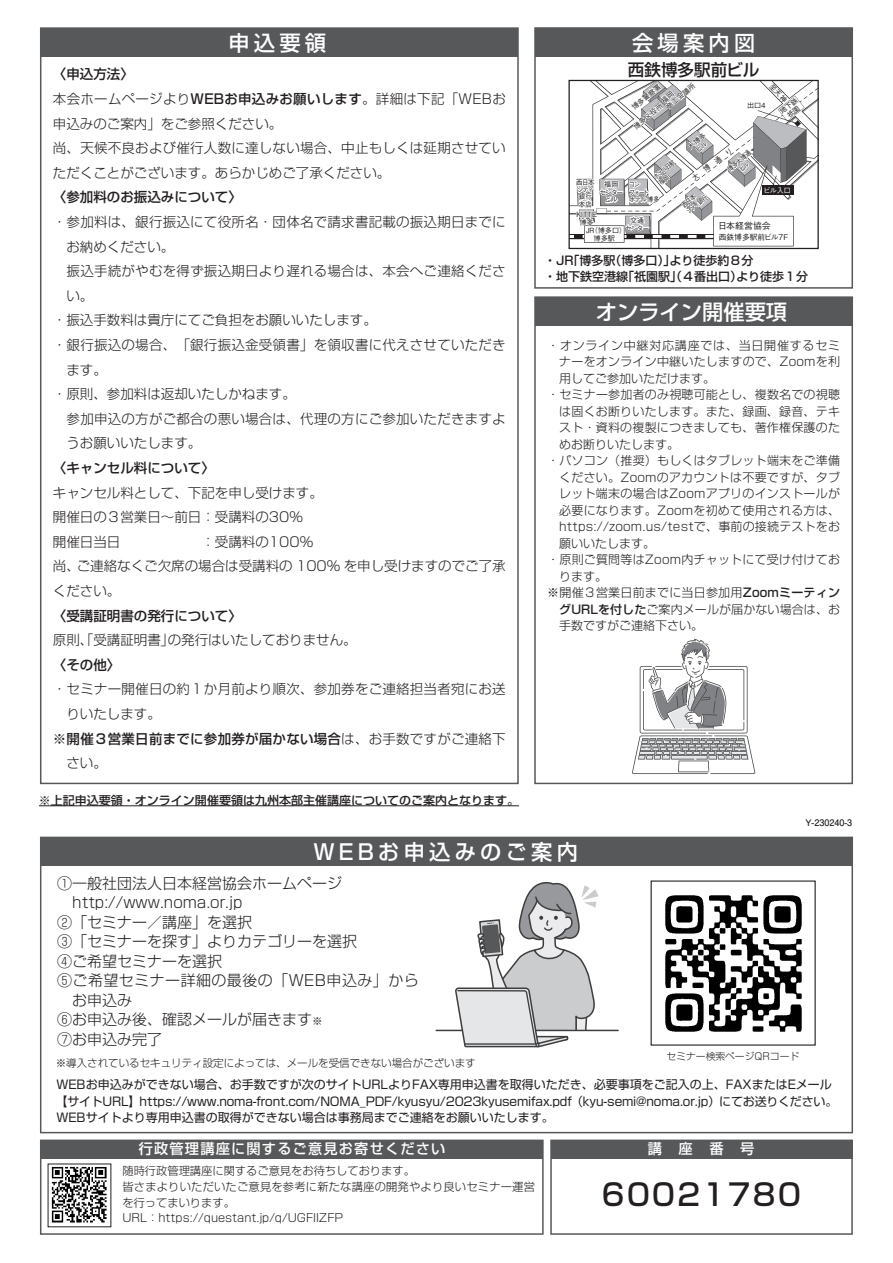
<style>
.page{position:relative;width:893px;height:1263px;background:#fff}
.page>*{position:absolute;margin:0;border:0;box-sizing:border-box;transform-origin:0 0}
.t1{font:500 30px "Shin Go Pro";letter-spacing:.08em;color:#231f20}
.t2{font:500 21.3px "Shin Go Pro";letter-spacing:.2em;color:#fff}
.t3{font:500 21.3px "Shin Go Pro";color:#fff}
.t4{font:500 16.5px "Shin Go Pro";color:#231f20}
.t5{font:300 15px "Shin Go Pro";color:#231f20}
.t6{font:300 15px "Shin Go Pro";letter-spacing:.03em;color:#231f20}
.t7{font:500 14.25px "Shin Go Pro";letter-spacing:.08em;color:#fff}
.t8{font:300 13.5px/24.6px "Shin Go Pro";letter-spacing:.015em;color:#231f20}
.t9{font:500 13.5px "Shin Go Pro";color:#231f20}
.t10{font:300 12px "Shin Go Pro";letter-spacing:.02em;color:#231f20}
.t11{font:12px/16.5px "Shin Go Pro";color:#231f20}
.t12{font:500 12px/15.8px "Shin Go Pro";color:#231f20}
.t13{font:300 12px "Shin Go Pro";color:#231f20}
.t14{font:300 12px "Shin Go Pro";letter-spacing:.065em;color:#231f20}
.t15{font:300 11.25px/15.8px "Shin Go Pro";color:#231f20}
.t16{font:300 10.5px "Shin Go Pro";color:#231f20}
.t17{font:300 9.75px "Shin Go Pro";color:#231f20}
.t18{font:700 9px "Futo Go B101 Pro";color:#231f20}
.t19{font:8.85px "Gothic BBB Pro Medium 90 msp RKSJ H";color:#231f20}
.t20{font:7.65px "Gothic BBB Pro Medium 90 msp RKSJ H";color:#231f20}
.t21{font:7.05px/7.6px "Gothic BBB Pro Medium 90 msp RKSJ H";letter-spacing:-.085em;color:#231f20;text-align:center}
.t22{font:7.05px/7.6px "Gothic BBB Pro Medium 90 msp RKSJ H";letter-spacing:-.085em;color:#231f20;scale:.8 1}
.t23{font:7.05px/7.6px "Gothic BBB Pro Medium 90 msp RKSJ H";letter-spacing:-.16em;color:#231f20;scale:.9 1}
.t24{font:7.05px/7.1px "Gothic BBB Pro Medium 90 msp RKSJ H";letter-spacing:-.085em;color:#231f20;scale:.9 1}
.t25{font:7.05px "Gothic BBB Pro Medium 90 msp RKSJ H";color:#fff}
.s1{font-weight:500}
.s2{font-weight:300}
.s3{font-size:10.5px}
</style>
<div class="page">
<div style="left:551px;top:1140px;width:301px;height:18px;background:#57585a"></div>
<div style="left:550px;top:1139px;width:303px;height:96px;border:2px solid #57585a"></div>
<div style="left:41px;top:837px;width:811px;height:29px;background:#57585a"></div>
<div style="left:40px;top:837px;width:813px;height:296px;border:2px solid #57585a"></div>
<img style="left:665px;top:895px;width:137px;height:137px">
<hr style="left:436px;top:1030px;width:182px;height:1px;background:#3e3e3f">
<svg style="left:454px;top:881px;width:145px;height:167px"></svg>
<div style="left:40px;top:1139px;width:504px;height:96px;border:2px solid #57585a"></div>
<div style="left:41px;top:1140px;width:502px;height:18px;background:#57585a"></div>
<img style="left:51px;top:1166px;width:56px;height:57px">
<div style="left:535px;top:28px;width:317px;height:28px;background:#57585a"></div>
<div style="left:534px;top:27px;width:319px;height:262px;border:2px solid #57585a"></div>
<div style="left:41px;top:28px;width:477px;height:29px;background:#57585a"></div>
<div style="left:40px;top:27px;width:479px;height:757px;border:2px solid #57585a"></div>
<div style="left:535px;top:297px;width:317px;height:29px;background:#57585a"></div>
<div style="left:534px;top:296px;width:319px;height:488px;border:2px solid #57585a"></div>
<hr style="left:39px;top:805px;width:480px;height:1px;background:#231f20">
<svg style="left:632px;top:639px;width:123px;height:135px"></svg>
<svg style="left:569px;top:80px;width:249px;height:168px"></svg>
<h2 class="t2" style="left:228px;top:25px;width:99px">申込要領</h2>
<h2 class="t2" style="left:632px;top:25px;width:125px">会場案内図</h2>
<p class="t8" style="left:53px;top:60px;width:454px"><span class="s1">〈申込方法〉<br></span>本会ホームページより<span class="s1">WEBお申込みお願いします</span>。詳細は下記「WEBお申込みのご案内」をご参照ください。<br>尚、天候不良および催行人数に達しない場合、中止もしくは延期させていただくことがございます。あらかじめご了承ください。</p>
<p class="t9" style="left:53px;top:186px;width:190px">〈参加料のお振込みについて〉</p>
<p class="t8" style="left:53px;top:208px;width:454px">・参加料は、銀行振込にて役所名・団体名で請求書記載の振込期日までに</p>
<p class="t8" style="left:66px;top:232px;width:109px">お納めください。</p>
<p class="t8" style="left:53px;top:257px;width:454px">　振込手続がやむを得ず振込期日より遅れる場合は、本会へご連絡くださ</p>
<p class="t8" style="left:66px;top:282px;width:28px">い。</p>
<p class="t8" style="left:53px;top:306px;width:325px">・振込手数料は貴庁にてご負担をお願いいたします。</p>
<p class="t8" style="left:53px;top:331px;width:454px">・銀行振込の場合、「銀行振込金受領書」を領収書に代えさせていただき</p>
<p class="t8" style="left:66px;top:355px;width:42px">ます。</p>
<p class="t8" style="left:53px;top:380px;width:244px">・原則、参加料は返却いたしかねます。</p>
<p class="t8" style="left:53px;top:405px;width:454px">　参加申込の方がご都合の悪い場合は、代理の方にご参加いただきますよ</p>
<p class="t8" style="left:66px;top:429px;width:136px">うお願いいたします。</p>
<p class="t9" style="left:53px;top:457px;width:163px">〈キャンセル料について〉</p>
<p class="t8" style="left:53px;top:478px;width:271px">キャンセル料として、下記を申し受けます。開催日の３営業日～前日：受講料の30%<br>開催日当日</p>
<p class="t8" style="left:53px;top:528px;width:454px;text-indent:108px">　　　：受講料の100%<br>尚、ご連絡なくご欠席の場合は受講料の 100% を申し受けますのでご了承ください。</p>
<p class="t9" style="left:53px;top:604px;width:190px">〈受講証明書の発行について〉</p>
<p class="t8" style="left:53px;top:626px;width:305px">原則、「受講証明書」の発行はいたしておりません。</p>
<p class="t9" style="left:53px;top:653px;width:69px">〈その他〉</p>
<p class="t8" style="left:53px;top:675px;width:454px">・セミナー開催日の約１か月前より順次、参加券をご連絡担当者宛にお送</p>
<p class="t8" style="left:66px;top:700px;width:96px">りいたします。</p>
<p class="t9" style="left:53px;top:727px;width:454px"><span class="s2">※</span>開催３営業日前までに参加券が届かない場合<span class="s2">は、お手数ですがご連絡下</span></p>
<p class="t8" style="left:66px;top:749px;width:42px">さい。</p>
<p class="t12" style="left:39px;top:791px;width:481px">※上記申込要領・オンライン開催要領は九州本部主催講座についてのご案内となります。</p>
<p class="t4" style="left:628px;top:56px;width:133px">西鉄博多駅前ビル</p>
<p class="t21" style="left:661px;top:101px;width:37px;line-height:5.4px;text-align:left;text-indent:-38px;rotate:-40deg">博多区役所福岡<br>商工会議所</p>
<p class="t22" style="left:651px;top:174px;width:34px;rotate:-40deg">ホテル日航福岡</p>
<p class="t21" style="left:630px;top:105px;width:37px;rotate:-40deg">博多警察署</p>
<p class="t21" style="left:778px;top:109px;width:23px;rotate:-39deg">地下鉄祇園</p>
<p class="t21" style="left:747px;top:101px;width:21px">出口４</p>
<p class="t21" style="left:686px;top:144px;width:23px;rotate:-40deg">大博多ビル</p>
<p class="t21" style="left:690px;top:175px;width:50px;rotate:-38deg">大　博　通　り</p>
<p class="t22" style="left:725px;top:166px;width:37px;text-align:center;rotate:-40deg">博多大博通ビル</p>
<p class="t24" style="left:576px;top:178px;width:22px">西日本シティ銀行本店</p>
<p class="t21" style="left:599px;top:180px;width:26px">福岡<br>センタービル</p>
<p class="t23" style="left:629px;top:180px;width:36px">コン<br>フォート<br>ホテル博多</p>
<p class="t25" style="left:764px;top:184px;width:29px">ビル入口</p>
<p class="t22" style="left:679px;top:203px;width:33px;rotate:-40deg">西日本<br>シティ銀行</p>
<p class="t21" style="left:576px;top:210px;width:22px">KITTE</p>
<p class="t21" style="left:579px;top:217px;width:16px">博多</p>
<p class="t21" style="left:586px;top:226px;width:42px">JR（博多口）</p>
<p class="t21" style="left:594px;top:233px;width:23px">博多駅</p>
<p class="t21" style="left:625px;top:215px;width:26px">交通<br>センター</p>
<p class="t19" style="left:718px;top:219px;width:54px">日本経営協会</p>
<p class="t20" style="left:719px;top:231px;width:71px">西鉄博多駅前ビル7F</p>
<p class="t12" style="left:544px;top:252px;width:265px">・JR「博多駅（博多口）」より徒歩約８分<br>・地下鉄空港線「祇園駅」（４番出口）より徒歩１分</p>
<h2 class="t3" style="left:596px;top:294px;width:193px">オンライン開催要項</h2>
<p class="t14" style="left:547px;top:335px;width:294px">・オンライン中継対応講座では、当日開催するセミ</p>
<p class="t10" style="left:559px;top:352px;width:282px">ナーをオンライン中継いたしますので、Zoomを利</p>
<p class="t13" style="left:559px;top:368px;width:157px">用してご参加いただけます。</p>
<p class="t10" style="left:547px;top:385px;width:294px">・セミナー参加者のみ視聴可能とし、複数名での視聴</p>
<p class="t10" style="left:559px;top:401px;width:282px">は固くお断りいたします。また、録画、録音、テキ</p>
<p class="t10" style="left:559px;top:418px;width:282px">スト・資料の複製につきましても、著作権保護のた</p>
<p class="t13" style="left:559px;top:434px;width:121px">めお断りいたします。</p>
<p class="t10" style="left:547px;top:451px;width:294px">・パソコン（推奨）もしくはタブレット端末をご準備</p>
<p class="t10" style="left:559px;top:467px;width:282px">ください。Zoomのアカウントは不要ですが、タブ</p>
<p class="t10" style="left:559px;top:484px;width:282px">レット端末の場合はZoomアプリのインストールが</p>
<p class="t10" style="left:559px;top:500px;width:282px">必要になります。Zoomを初めて使用される方は、</p>
<p class="t10" style="left:559px;top:517px;width:282px">https://zoom.us/testで、事前の接続テストをお</p>
<p class="t13" style="left:559px;top:533px;width:97px">願いいたします。</p>
<p class="t10" style="left:547px;top:550px;width:294px">・原則ご質問等はZoom内チャットにて受け付けてお</p>
<p class="t10" style="left:559px;top:566px;width:49px">ります。</p>
<p class="t10" style="left:547px;top:583px;width:294px">※開催３営業日前までに当日参加用<span class="s1">Zoomミーティン</span></p>
<p class="t10" style="left:559px;top:599px;width:282px"><span class="s1">グURLを付した</span>ご案内メールが届かない場合は、お</p>
<p class="t13" style="left:559px;top:616px;width:145px">手数ですがご連絡下さい。</p>
<p class="t18" style="left:805px;top:815px;width:48px">Y-230240-3</p>
<h2 class="t2" style="left:313px;top:834px;width:266px">WEBお申込みのご案内</h2>
<p class="t5" style="left:57px;top:871px;width:287px">①一般社団法人日本経営協会ホームページ</p>
<p class="t5" style="left:57px;top:890px;width:187px">　http://www.noma.or.jp</p>
<p class="t5" style="left:57px;top:910px;width:197px">②「セミナー／講座」を選択</p>
<p class="t5" style="left:57px;top:929px;width:302px">③「セミナーを探す」よりカテゴリーを選択</p>
<p class="t5" style="left:57px;top:949px;width:167px">④ご希望セミナーを選択</p>
<p class="t6" style="left:57px;top:968px;width:363px">⑤ご希望セミナー詳細の最後の「WEB申込み」から</p>
<p class="t5" style="left:72px;top:988px;width:62px">お申込み</p>
<p class="t5" style="left:57px;top:1007px;width:267px">⑥お申込み後、確認メールが届きます<span class="s3">※</span></p>
<p class="t5" style="left:57px;top:1027px;width:107px">⑦お申込み完了</p>
<p class="t16" style="left:56px;top:1054px;width:422px">※導入されているセキュリティ設定によっては、メールを受信できない場合がございます</p>
<p class="t11" style="left:56px;top:1075px;width:783px">WEBお申込みができない場合、お手数ですが次のサイトURLよりFAX専用申込書を取得いただき、必要事項をご記入の上、FAXまたはEメール【サイトURL】https://www.noma-front.com/NOMA_PDF/kyusyu/2023kyusemifax.pdf（kyu-semi@noma.or.jp）にてお送りください。<br>WEBサイトより専用申込書の取得ができない場合は事務局までご連絡をお願いいたします。</p>
<p class="t17" style="left:667px;top:1048px;width:134px">セミナー検索ページQRコード</p>
<p class="t7" style="left:139px;top:1137px;width:308px">行政管理講座に関するご意見お寄せください</p>
<p class="t15" style="left:122px;top:1161px;width:414px">随時行政管理講座に関するご意見をお待ちしております。<br>皆さまよりいただいたご意見を参考に新たな講座の開発やより良いセミナー運営を行ってまいります。<br>URL：https://questant.jp/q/UGFIIZFP</p>
<p class="t7" style="left:648px;top:1137px;width:108px">講　座　番　号</p>
<h1 class="t1" style="left:602px;top:1170px;width:200px">60021780</h1>
</div>
